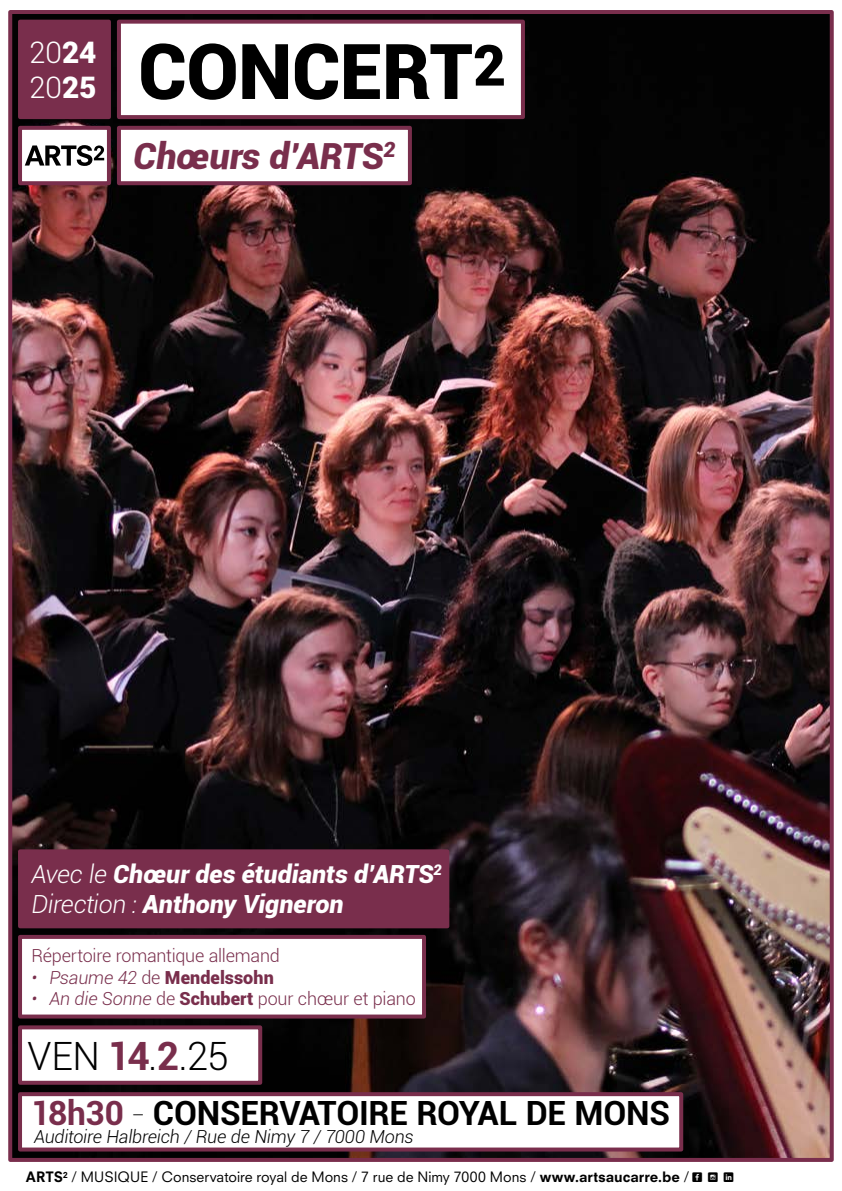
<style>
.page{position:relative;width:842px;height:1191px;background:#fff}
.page>*{position:absolute;margin:0;border:0;box-sizing:border-box;transform-origin:0 0}
.t1{font:900 77px "Roboto";letter-spacing:-.015em;color:#000}
.t2{font:300 39px "Roboto";color:#000}
.t3{font:italic 900 36px "Roboto";letter-spacing:-.005em;color:#792e4c}
.t4{font:700 33.4px "Roboto";letter-spacing:-.01em;color:#000}
.t5{font:300 29.6px/35.6px "Roboto";color:#fff}
.t6{font:italic 900 25px/30px "Roboto";color:#fff}
.t7{font:300 18px "Roboto";letter-spacing:-.015em;color:#792e4c}
.t8{font:italic 300 18px "Roboto";letter-spacing:-.01em;color:#000}
.t9{font:900 18px "Roboto";letter-spacing:.005em;color:#792e4c}
.t10{font:14px "Neuzeit SLT Std";color:#000}
.s1{font-weight:900}
.s2{font-weight:300}
.s3{font-weight:300;font-style:italic}
.s4{font-style:italic}
.s5{font-weight:700;color:#792e4c}
.s6{color:#792e4c}
.s7{font-weight:100}
.s8{font-weight:800}
.s9{font-family:"Social Shapes"}
</style>
<div class="page">
<img style="left:13px;top:15px;width:816px;height:1141px">
<div style="left:8px;top:10px;width:826px;height:1151px;border:4px solid #792e4c"></div>
<div style="left:117px;top:20px;width:408px;height:99px;background:#fff;border:4px solid #792e4c"></div>
<div style="left:18px;top:20px;width:93px;height:99px;background:#792e4c"></div>
<div style="left:18px;top:126px;width:93px;height:59px;background:#fff;border:4px solid #792e4c"></div>
<div style="left:117px;top:126px;width:295px;height:59px;background:#fff;border:4px solid #792e4c"></div>
<svg style="left:25px;top:145px;width:79px;height:21px"></svg>
<div style="left:18px;top:1025px;width:244px;height:59px;background:#fff;border:4px solid #792e4c"></div>
<div style="left:18px;top:1092px;width:665px;height:59px;background:#fff;border:4px solid #792e4c"></div>
<div style="left:18px;top:849px;width:431px;height:79px;background:#792e4c"></div>
<div style="left:18px;top:935px;width:408px;height:83px;background:#fff;border:4px solid #792e4c"></div>
<h3 class="t5" style="left:29px;top:33px;width:69px">20<span class="s1">24<br></span>20<span class="s1">25</span></h3>
<h1 class="t1" style="left:138px;top:17px;width:369px">CONCERT<sup>2</sup></h1>
<h3 class="t3" style="left:133px;top:131px;width:264px">Chœurs d’ARTS<sup>2</sup></h3>
<h3 class="t6" style="left:31px;top:858px;width:412px"><span class="s2">Avec le</span> Chœur des étudiants d’ARTS<sup>2<br></sup><span class="s2">Direction :</span> Anthony Vigneron</h3>
<p class="t7" style="left:31px;top:943px;width:250px">Répertoire romantique allemand</p>
<p class="t9" style="left:31px;top:964px;width:244px"><span class="s3">• Psaume 42</span> <span class="s2">de</span> Mendelssohn</p>
<p class="t7" style="left:31px;top:986px;width:386px"><span class="s4">• An die Sonne</span> de <span class="s1">Schubert</span> pour chœur et piano</p>
<h2 class="t2" style="left:28px;top:1028px;width:203px">VEN <span class="s5">14</span>.<span class="s5">2</span>.25</h2>
<h3 class="t4" style="left:31px;top:1090px;width:640px"><span class="s6">18h30</span> <span class="s7">-</span> CONSERVATOIRE ROYAL DE MONS</h3>
<p class="t8" style="left:34px;top:1124px;width:381px">Auditoire Halbreich / Rue de Nimy 7 / 7000 Mons</p>
<p class="t10" style="left:26px;top:1168px;width:709px"><span class="s8">ARTS</span><sup>2</sup> / MUSIQUE / Conservatoire royal de Mons / 7 rue de Nimy 7000 Mons / <span class="s8">www.artsaucarre.be</span> / <span class="s9">M P S</span></p>
</div>
